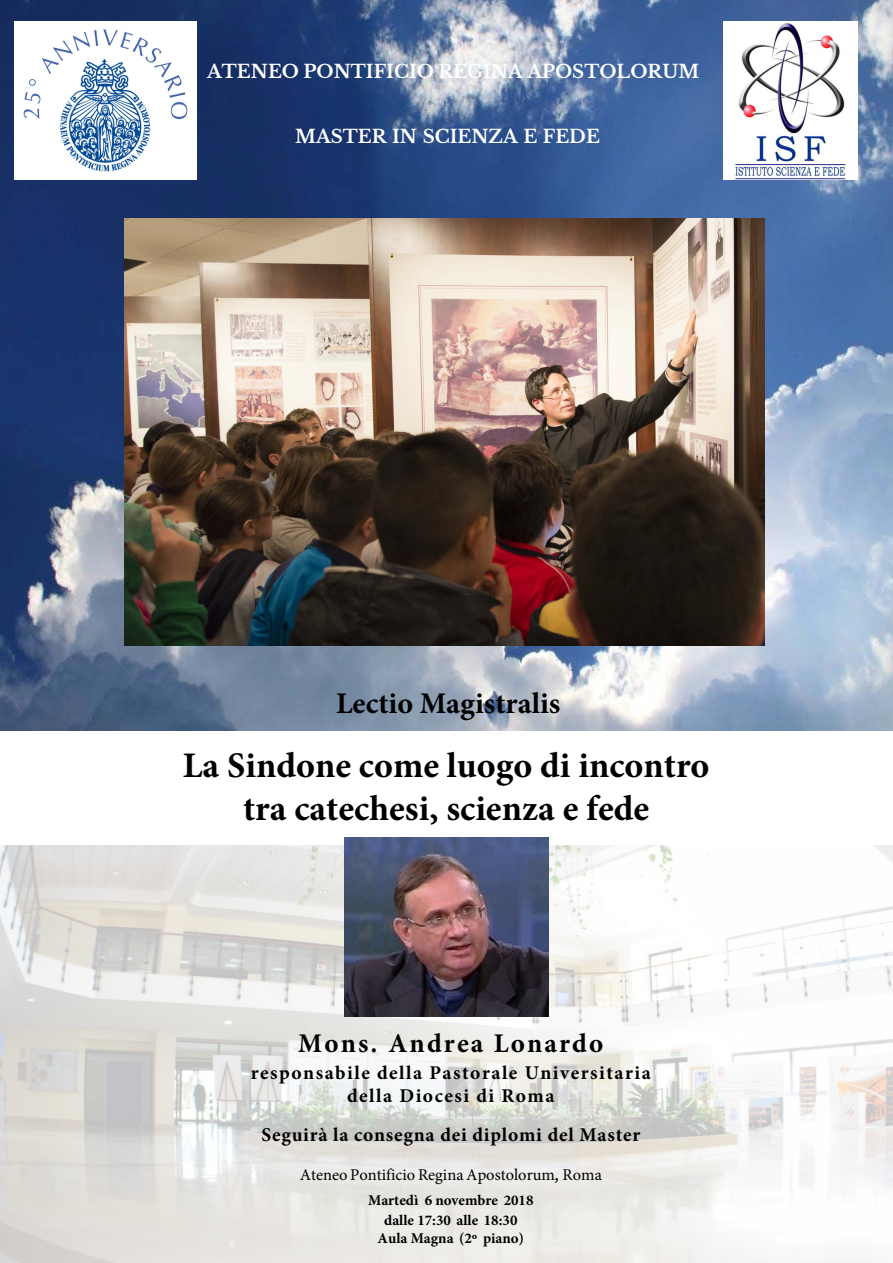
<style>
.page{position:relative;width:893px;height:1263px;background:#fff}
.page>*{position:absolute;margin:0;border:0;box-sizing:border-box;transform-origin:0 0}
.t1{font:700 36px/43.2px "Minion Pro";color:#000;text-align:center}
.t2{font:700 30px "Minion Pro";color:#000}
.t3{font:700 27px "Minion Pro";letter-spacing:.08em;color:#000}
.t4{font:700 19.5px/23.6px "Minion Pro";letter-spacing:.075em;color:#000;text-align:center}
.t5{font:700 19.5px "Minion Pro";letter-spacing:.04em;color:#000}
.t6{font:700 18.23px "Libre Baskerville";color:#fff}
.t7{font:16.42px "Minion Pro";color:#000}
.t8{font:700 14.92px/20.1px "Minion Pro";color:#000;text-align:center}
.s1{font-family:"Lora"}
.s2{font-family:"IM FELL Double Pica Roman"}
</style>
<div class="page">
<img style="left:0;top:844px;width:893px;height:419px">
<img style="left:0;top:0;width:893px;height:730px">
<img style="left:723px;top:21px;width:134px;height:159px">
<img style="left:14px;top:21px;width:183px;height:159px">
<img style="left:344px;top:837px;width:204px;height:179px">
<img style="left:125px;top:219px;width:640px;height:427px">
<p class="t6" style="left:207px;top:60px;width:493px">ATENEO PONTIFICIO REGINA APOSTOLORUM</p>
<p class="t6" style="left:295px;top:125px;width:306px">MASTER IN SCIENZA E FEDE</p>
<h2 class="t2" style="left:336px;top:682px;width:226px">Lectio Magistralis</h2>
<h1 class="t1" style="left:183px;top:743px;width:528px">La Sindone come luogo di incontro tra catechesi, scienza e fede</h1>
<h3 class="t3" style="left:298px;top:1024px;width:307px">Mons<span class="s1">.</span> Andrea Lonardo</h3>
<p class="t4" style="left:251px;top:1060px;width:401px">responsabile della Pastorale Universitaria della Diocesi di Roma</p>
<p class="t5" style="left:261px;top:1121px;width:380px">Seguirà la consegna dei diplomi del Master</p>
<p class="t7" style="left:300px;top:1164px;width:304px">Ateneo Pontificio Regina Apostolorum<span class="s2">,</span> Roma</p>
<p class="t8" style="left:368px;top:1189px;width:167px">Martedì 6 novembre 2018 dalle 17:30 alle 18:30</p>
<p class="t8" style="left:378px;top:1228px;width:148px">Aula Magna (2º piano)</p>
</div>
